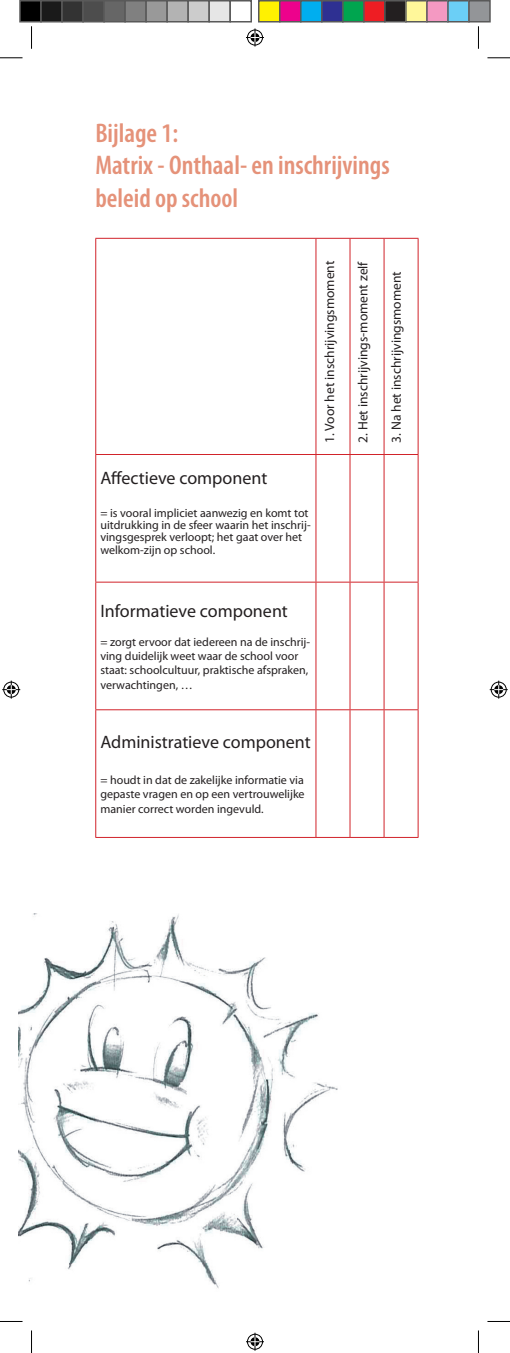
<style>
.page{position:relative;width:510px;height:1353px;background:#fff}
.page>*{position:absolute;margin:0;border:0;box-sizing:border-box;transform-origin:0 0}
.t1{font:600 condensed 27px/32.4px "Myriad Pro";color:#e59279}
.t2{font:18px "Myriad Pro";color:#231f20}
.t3{font:13.5px "Myriad Pro";color:#231f20}
.t4{font:12px/14.4px "Myriad Pro";color:#231f20}
</style>
<div class="page">
<svg style="left:96px;top:239px;width:219px;height:597px"></svg>
<svg style="left:316px;top:239px;width:101px;height:597px"></svg>
<hr style="left:95px;top:238px;width:221px;height:1px;background:#d1232a">
<hr style="left:95px;top:239px;width:1px;height:215px;background:#d1232a">
<hr style="left:316px;top:238px;width:34px;height:1px;background:#d1232a">
<hr style="left:315px;top:239px;width:1px;height:215px;background:#d1232a">
<hr style="left:350px;top:238px;width:34px;height:1px;background:#d1232a">
<hr style="left:349px;top:239px;width:1px;height:215px;background:#d1232a">
<hr style="left:384px;top:238px;width:34px;height:1px;background:#d1232a">
<hr style="left:383px;top:239px;width:1px;height:215px;background:#d1232a">
<hr style="left:417px;top:239px;width:1px;height:215px;background:#d1232a">
<hr style="left:95px;top:454px;width:221px;height:1px;background:#d1232a">
<hr style="left:95px;top:455px;width:1px;height:126px;background:#d1232a">
<hr style="left:316px;top:454px;width:34px;height:1px;background:#d1232a">
<hr style="left:315px;top:455px;width:1px;height:126px;background:#d1232a">
<hr style="left:350px;top:454px;width:34px;height:1px;background:#d1232a">
<hr style="left:349px;top:455px;width:1px;height:126px;background:#d1232a">
<hr style="left:384px;top:454px;width:34px;height:1px;background:#d1232a">
<hr style="left:383px;top:455px;width:1px;height:126px;background:#d1232a">
<hr style="left:417px;top:455px;width:1px;height:126px;background:#d1232a">
<hr style="left:95px;top:581px;width:221px;height:1px;background:#d1232a">
<hr style="left:95px;top:582px;width:1px;height:127px;background:#d1232a">
<hr style="left:316px;top:581px;width:34px;height:1px;background:#d1232a">
<hr style="left:315px;top:582px;width:1px;height:127px;background:#d1232a">
<hr style="left:350px;top:581px;width:34px;height:1px;background:#d1232a">
<hr style="left:349px;top:582px;width:1px;height:127px;background:#d1232a">
<hr style="left:384px;top:581px;width:34px;height:1px;background:#d1232a">
<hr style="left:383px;top:582px;width:1px;height:127px;background:#d1232a">
<hr style="left:417px;top:582px;width:1px;height:127px;background:#d1232a">
<hr style="left:95px;top:709px;width:221px;height:1px;background:#d1232a">
<hr style="left:95px;top:710px;width:1px;height:126px;background:#d1232a">
<hr style="left:316px;top:709px;width:34px;height:1px;background:#d1232a">
<hr style="left:315px;top:710px;width:1px;height:126px;background:#d1232a">
<hr style="left:350px;top:709px;width:34px;height:1px;background:#d1232a">
<hr style="left:349px;top:710px;width:1px;height:126px;background:#d1232a">
<hr style="left:384px;top:709px;width:34px;height:1px;background:#d1232a">
<hr style="left:383px;top:710px;width:1px;height:126px;background:#d1232a">
<hr style="left:417px;top:710px;width:1px;height:126px;background:#d1232a">
<hr style="left:95px;top:836px;width:221px;height:1px;background:#d1232a">
<hr style="left:316px;top:836px;width:34px;height:1px;background:#d1232a">
<hr style="left:350px;top:836px;width:34px;height:1px;background:#d1232a">
<hr style="left:384px;top:836px;width:34px;height:1px;background:#d1232a">
<img style="left:19px;top:913px;width:319px;height:376px">
<svg style="left:0;top:57px;width:22px;height:1px"></svg>
<svg style="left:487px;top:57px;width:22px;height:1px"></svg>
<svg style="left:31px;top:26px;width:1px;height:23px"></svg>
<svg style="left:31px;top:1330px;width:1px;height:22px"></svg>
<svg style="left:478px;top:26px;width:1px;height:23px"></svg>
<svg style="left:478px;top:1330px;width:1px;height:22px"></svg>
<svg style="left:246px;top:28px;width:18px;height:18px"></svg>
<svg style="left:246px;top:1332px;width:18px;height:18px"></svg>
<svg style="left:2px;top:680px;width:18px;height:18px"></svg>
<svg style="left:489px;top:680px;width:18px;height:18px"></svg>
<div style="left:20px;top:1px;width:21px;height:21px;background:#000"></div>
<div style="left:19px;top:0;width:23px;height:22px;border:2px solid #595959"></div>
<div style="left:41px;top:1px;width:21px;height:21px;background:#1a1a1a"></div>
<div style="left:40px;top:0;width:23px;height:22px;border:2px solid #595959"></div>
<div style="left:62px;top:1px;width:21px;height:21px;background:#333"></div>
<div style="left:61px;top:0;width:23px;height:22px;border:2px solid #595959"></div>
<div style="left:83px;top:1px;width:21px;height:21px;background:#4d4d4d"></div>
<div style="left:82px;top:0;width:23px;height:22px;border:2px solid #595959"></div>
<div style="left:104px;top:1px;width:21px;height:21px;background:#666"></div>
<div style="left:103px;top:0;width:23px;height:22px;border:2px solid #595959"></div>
<div style="left:125px;top:1px;width:21px;height:21px;background:#808080"></div>
<div style="left:124px;top:0;width:23px;height:22px;border:2px solid #595959"></div>
<div style="left:146px;top:1px;width:21px;height:21px;background:#999"></div>
<div style="left:145px;top:0;width:23px;height:22px;border:2px solid #595959"></div>
<div style="left:167px;top:1px;width:21px;height:21px;background:#b3b3b3"></div>
<div style="left:166px;top:0;width:23px;height:22px;border:2px solid #595959"></div>
<div style="left:188px;top:1px;width:21px;height:21px;background:#ccc"></div>
<div style="left:187px;top:0;width:23px;height:22px;border:2px solid #595959"></div>
<div style="left:209px;top:1px;width:21px;height:21px;background:#e6e6e6"></div>
<div style="left:208px;top:0;width:23px;height:22px;border:2px solid #595959"></div>
<div style="left:229px;top:0;width:23px;height:22px;border:2px solid #595959"></div>
<div style="left:258px;top:1px;width:21px;height:21px;background:#fff101"></div>
<div style="left:258px;top:0;width:22px;height:22px;border:2px solid #595959"></div>
<div style="left:279px;top:1px;width:21px;height:21px;background:#ed028c"></div>
<div style="left:279px;top:0;width:22px;height:22px;border:2px solid #595959"></div>
<div style="left:300px;top:1px;width:21px;height:21px;background:#00aeef"></div>
<div style="left:300px;top:0;width:22px;height:22px;border:2px solid #595959"></div>
<div style="left:321px;top:1px;width:21px;height:21px;background:#2e3092"></div>
<div style="left:321px;top:0;width:22px;height:22px;border:2px solid #595959"></div>
<div style="left:342px;top:1px;width:21px;height:21px;background:#00a54f"></div>
<div style="left:342px;top:0;width:22px;height:22px;border:2px solid #595959"></div>
<div style="left:363px;top:1px;width:21px;height:21px;background:#ee1d23"></div>
<div style="left:363px;top:0;width:22px;height:22px;border:2px solid #595959"></div>
<div style="left:384px;top:1px;width:21px;height:21px;background:#231f20"></div>
<div style="left:384px;top:0;width:22px;height:22px;border:2px solid #595959"></div>
<div style="left:405px;top:1px;width:21px;height:21px;background:#fff79a"></div>
<div style="left:405px;top:0;width:22px;height:22px;border:2px solid #595959"></div>
<div style="left:426px;top:1px;width:21px;height:21px;background:#f499c2"></div>
<div style="left:426px;top:0;width:22px;height:22px;border:2px solid #595959"></div>
<div style="left:447px;top:1px;width:21px;height:21px;background:#6bcff6"></div>
<div style="left:447px;top:0;width:22px;height:22px;border:2px solid #595959"></div>
<div style="left:468px;top:1px;width:21px;height:21px;background:#939598"></div>
<div style="left:468px;top:0;width:22px;height:22px;border:2px solid #595959"></div>
<h1 class="t1" style="left:95px;top:116px;width:296px">Bijlage 1:<br>Matrix - Onthaal- en inschrijvings beleid op school</h1>
<h2 class="t2" style="left:100px;top:466px;width:168px">Affectieve component</h2>
<p class="t4" style="left:100px;top:507px;width:212px;line-height:12.1px">= is vooral impliciet aanwezig en komt tot uitdrukking in de sfeer waarin het inschrij&shy;vingsgesprek verloopt; het gaat over het welkom-zijn op school.</p>
<p class="t3" style="left:321px;top:443px;width:183px;rotate:-90deg">1. Voor het inschrijvingsmoment</p>
<p class="t3" style="left:354px;top:443px;width:183px;rotate:-90deg">2. Het inschrijvings-moment zelf</p>
<p class="t3" style="left:388px;top:443px;width:173px;rotate:-90deg">3. Na het inschrijvingsmoment</p>
<h2 class="t2" style="left:100px;top:599px;width:189px">Informatieve component</h2>
<p class="t4" style="left:100px;top:634px;width:211px">= zorgt ervoor dat iedereen na de inschrij&shy;ving duidelijk weet waar de school voor staat: schoolcultuur, praktische afspraken, verwachtingen, …</p>
<h2 class="t2" style="left:100px;top:730px;width:212px">Administratieve component</h2>
<p class="t4" style="left:100px;top:772px;width:206px;text-align:justify">= houdt in dat de zakelijke informatie via gepaste vragen en op een vertrouwelijke manier correct worden ingevuld.</p>
</div>
